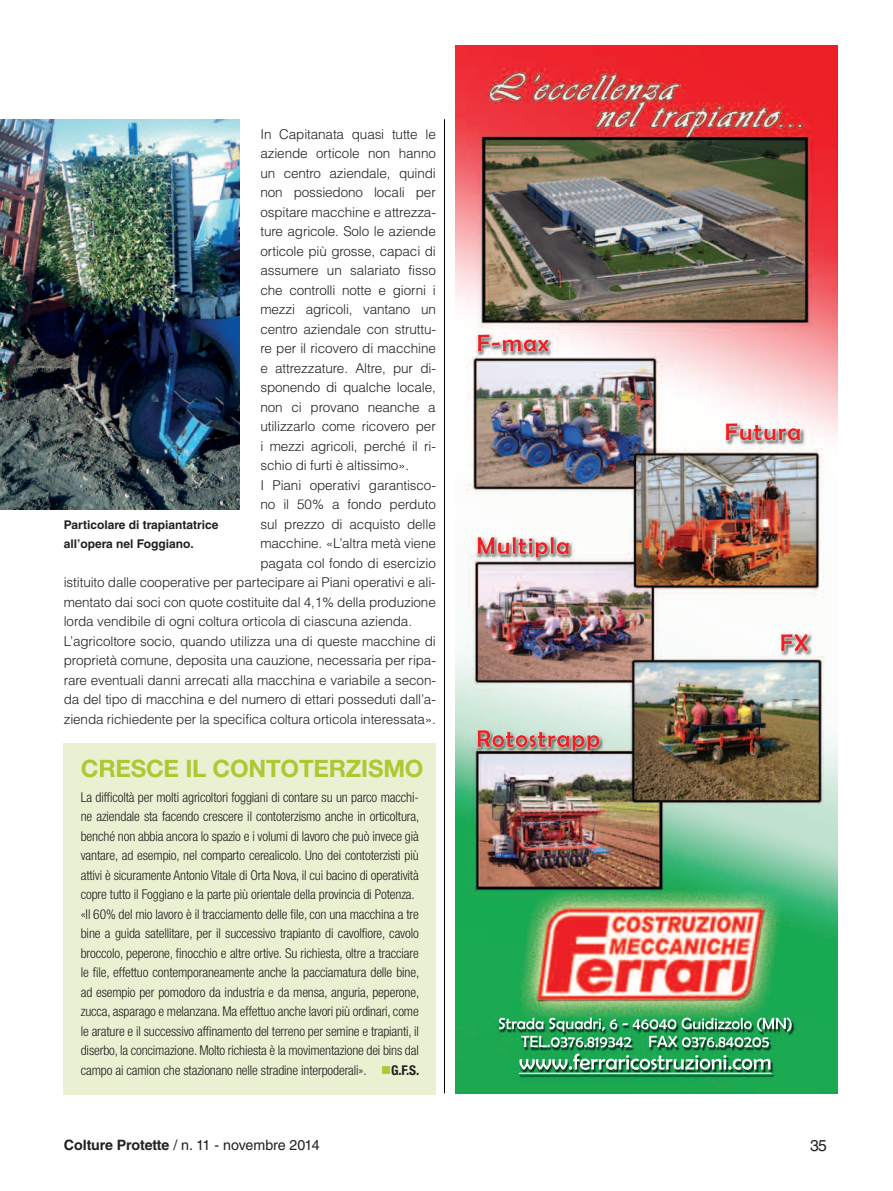
<style>
.page{position:relative;width:893px;height:1191px;background:#fff}
.page>*{position:absolute;margin:0;border:0;box-sizing:border-box;transform-origin:0 0}
.t1{font:700 24px "Helvetica Neue LT Std";letter-spacing:-.01em;color:#aac932}
.t2{font:15.75px "Helvetica LT Std";color:#231f20}
.t3{font:14.25px "Helvetica LT Std";letter-spacing:-.015em;color:#231f20}
.t4{font:300 13.5px "Helvetica LT Std";letter-spacing:-.01em;color:#231f20}
.t5{font:300 condensed 13.5px/19.5px "Helvetica Neue LT Std";letter-spacing:-.01em;color:#231f20}
.t6{font:700 12px/19.5px "Helvetica LT Std";color:#231f20}
.s1{color:#aac932}
.s2{font-weight:700}
</style>
<div class="page">
<img style="left:0;top:119px;width:239px;height:390px">
<div style="left:64px;top:743px;width:372px;height:351px;background:#eaf1d2"></div>
<img style="left:455px;top:45px;width:382px;height:1048px">
<img style="left:478px;top:334px;width:58px;height:17px">
<img style="left:726px;top:423px;width:74px;height:17px">
<img style="left:478px;top:537px;width:76px;height:17px">
<img style="left:781px;top:634px;width:26px;height:17px">
<img style="left:478px;top:730px;width:67px;height:17px">
<img style="left:533px;top:1017px;width:180px;height:12px">
<img style="left:757px;top:1017px;width:35px;height:14px">
<img style="left:521px;top:1035px;width:150px;height:12px">
<img style="left:573px;top:1053px;width:153px;height:16px">
<hr style="left:444px;top:119px;width:1px;height:974px;background:#000">
<p class="t4" style="left:260px;top:125px;width:177px">In Capitanata quasi tutte le</p>
<p class="t4" style="left:260px;top:145px;width:177px">aziende orticole non hanno</p>
<p class="t4" style="left:260px;top:164px;width:177px">un centro aziendale, quindi</p>
<p class="t4" style="left:260px;top:184px;width:177px">non possiedono locali per</p>
<p class="t4" style="left:260px;top:203px;width:177px">ospitare macchine e attrezza-</p>
<p class="t4" style="left:260px;top:223px;width:177px">ture agricole. Solo le aziende</p>
<p class="t4" style="left:260px;top:242px;width:177px">orticole più grosse, capaci di</p>
<p class="t4" style="left:260px;top:262px;width:177px">assumere un salariato fisso</p>
<p class="t4" style="left:260px;top:281px;width:177px">che controlli notte e giorni i</p>
<p class="t4" style="left:260px;top:301px;width:177px">mezzi agricoli, vantano un</p>
<p class="t4" style="left:260px;top:320px;width:177px">centro aziendale con struttu-</p>
<p class="t4" style="left:260px;top:340px;width:177px">re per il ricovero di macchine</p>
<p class="t4" style="left:260px;top:359px;width:177px">e attrezzature. Altre, pur di-</p>
<p class="t4" style="left:260px;top:379px;width:177px">sponendo di qualche locale,</p>
<p class="t4" style="left:260px;top:398px;width:177px">non ci provano neanche a</p>
<p class="t4" style="left:260px;top:418px;width:177px">utilizzarlo come ricovero per</p>
<p class="t4" style="left:260px;top:437px;width:177px">i mezzi agricoli, perché il ri-</p>
<p class="t4" style="left:260px;top:457px;width:150px">schio di furti è altissimo».</p>
<p class="t4" style="left:260px;top:476px;width:177px">I Piani operativi garantisco-</p>
<p class="t4" style="left:260px;top:496px;width:177px">no il 50% a fondo perduto</p>
<p class="t4" style="left:260px;top:515px;width:177px">sul prezzo di acquisto delle</p>
<p class="t4" style="left:260px;top:535px;width:177px">macchine. «L’altra metà viene</p>
<p class="t4" style="left:260px;top:554px;width:177px">pagata col fondo di esercizio</p>
<p class="t4" style="left:64px;top:574px;width:373px">istituito dalle cooperative per partecipare ai Piani operativi e ali-</p>
<p class="t4" style="left:64px;top:593px;width:374px">mentato dai soci con quote costituite dal 4,1% della produzione</p>
<p class="t4" style="left:64px;top:613px;width:350px">lorda vendibile di ogni coltura orticola di ciascuna azienda.</p>
<p class="t4" style="left:64px;top:632px;width:374px">L’agricoltore socio, quando utilizza una di queste macchine di</p>
<p class="t4" style="left:64px;top:652px;width:374px">proprietà comune, deposita una cauzione, necessaria per ripa-</p>
<p class="t4" style="left:64px;top:671px;width:374px">rare eventuali danni arrecati alla macchina e variabile a secon-</p>
<p class="t4" style="left:64px;top:691px;width:374px">da del tipo di macchina e del numero di ettari posseduti dall’a-</p>
<p class="t4" style="left:64px;top:710px;width:374px">zienda richiedente per la specifica coltura orticola interessata».</p>
<p class="t6" style="left:64px;top:514px;width:156px">Particolare di trapiantatrice all’opera nel Foggiano.</p>
<h1 class="t1" style="left:81px;top:754px;width:344px">CRESCE IL CONTOTERZISMO</h1>
<p class="t5" style="left:81px;top:787px;width:340px">La difficoltà per molti agricoltori foggiani di contare su un parco macchi&shy;ne aziendale sta facendo crescere il contoterzismo anche in orticoltura, benché non abbia ancora lo spazio e i volumi di lavoro che può invece già vantare, ad esempio, nel comparto cerealicolo. Uno dei contoterzisti più attivi è sicuramente Antonio Vitale di Orta Nova, il cui bacino di operatività copre tutto il Foggiano e la parte più orientale della provincia di Potenza. «Il 60% del mio lavoro è il tracciamento delle file, con una macchina a tre bine a guida satellitare, per il successivo trapianto di cavolfiore, cavolo broccolo, peperone, finocchio e altre ortive. Su richiesta, oltre a tracciare le file, effettuo contemporaneamente anche la pacciamatura delle bine, ad esempio per pomodoro da industria e da mensa, anguria, peperone, zucca, asparago e melanzana. Ma effettuo anche lavori più ordinari, come le arature e il successivo affinamento del terreno per semine e trapianti, il diserbo, la concimazione. Molto richiesta è la movimentazione dei bins dal campo ai camion che stazionano nelle stradine interpoderali». <span class="s1">■</span><span class="s2">G.F.S.</span></p>
<p class="t3" style="left:64px;top:1136px;width:257px"><span class="s2">Colture Protette</span> / n. 11 - novembre 2014</p>
<p class="t2" style="left:810px;top:1136px;width:18px">35</p>
</div>
